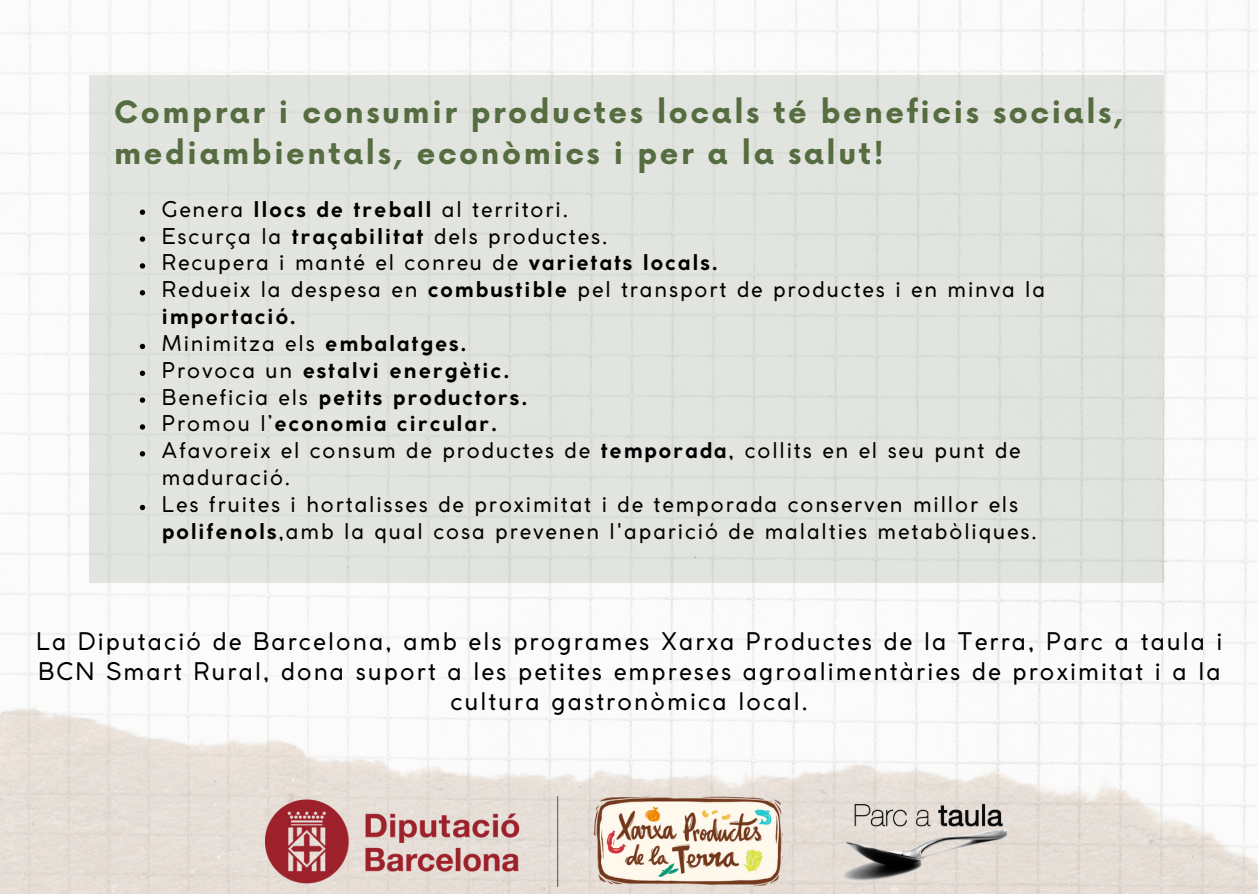
<style>
.page{position:relative;width:1258px;height:894px;background:#fff}
.page>*{position:absolute;margin:0;border:0;box-sizing:border-box;transform-origin:0 0}
.t1{font:700 30px/40.5px "Now";letter-spacing:.085em;color:#566c41}
.t2{font:24px/30px "Coco Gothic";letter-spacing:.085em;color:#000;text-align:center}
.t3{font:21.6px/26.7px "Coco Gothic";letter-spacing:.085em;color:#000}
.t4{font:700 21.6px "Coco Gothic";letter-spacing:.085em;color:#000}
.s1{font-weight:700}
.s2{font-weight:400}
</style>
<div class="page">
<img style="left:0;top:0;width:1258px;height:530px">
<img style="left:0;top:530px;width:1258px;height:363px">
<div style="left:89px;top:75px;width:1074px;height:507px;background:#e2e5df"></div>
<img style="left:833px;top:796px;width:182px;height:90px">
<svg style="left:140px;top:209px;width:5px;height:6px"></svg>
<svg style="left:140px;top:236px;width:5px;height:6px"></svg>
<svg style="left:140px;top:263px;width:5px;height:5px"></svg>
<svg style="left:140px;top:290px;width:5px;height:5px"></svg>
<svg style="left:140px;top:343px;width:5px;height:6px"></svg>
<svg style="left:140px;top:370px;width:5px;height:6px"></svg>
<svg style="left:140px;top:397px;width:5px;height:5px"></svg>
<svg style="left:140px;top:424px;width:5px;height:5px"></svg>
<svg style="left:140px;top:451px;width:5px;height:5px"></svg>
<svg style="left:140px;top:504px;width:5px;height:6px"></svg>
<img style="left:265px;top:796px;width:518px;height:90px">
<p class="t1" style="left:114px;top:94px;width:1010px">Comprar i consumir productes locals té beneficis socials, mediambientals, econòmics i per a la salut!</p>
<p class="t3" style="left:162px;top:197px;width:408px">Genera <span class="s1">llocs de treball</span> al territori.</p>
<p class="t3" style="left:162px;top:224px;width:447px">Escurça la <span class="s1">traçabilitat</span> dels productes.</p>
<p class="t3" style="left:162px;top:251px;width:557px">Recupera i manté el conreu de <span class="s1">varietats locals.</span></p>
<p class="t3" style="left:162px;top:278px;width:885px">Redueix la despesa en <span class="s1">combustible</span> pel transport de productes i en minva la <span class="s1">importació.</span></p>
<p class="t3" style="left:162px;top:331px;width:306px">Minimitza els <span class="s1">embalatges.</span></p>
<p class="t4" style="left:162px;top:361px;width:349px"><span class="s2">Provoca un</span> estalvi energètic.</p>
<p class="t4" style="left:162px;top:388px;width:367px"><span class="s2">Beneficia els</span> petits productors.</p>
<p class="t4" style="left:162px;top:415px;width:336px"><span class="s2">Promou l’</span>economia circular.</p>
<p class="t3" style="left:162px;top:439px;width:860px">Afavoreix el consum de productes de <span class="s1">temporada</span>, collits en el seu punt de maduració.</p>
<p class="t3" style="left:162px;top:492px;width:877px">Les fruites i hortalisses de proximitat i de temporada conserven millor els <span class="s1">polifenols</span>,amb la qual cosa prevenen l'aparició de malalties metabòliques.</p>
<p class="t2" style="left:36px;top:628px;width:1188px">La Diputació de Barcelona, amb els programes Xarxa Productes de la Terra, Parc a taula i<br>BCN Smart Rural, dona suport a les petites empreses agroalimentàries de proximitat i a la cultura gastronòmica local.</p>
</div>
